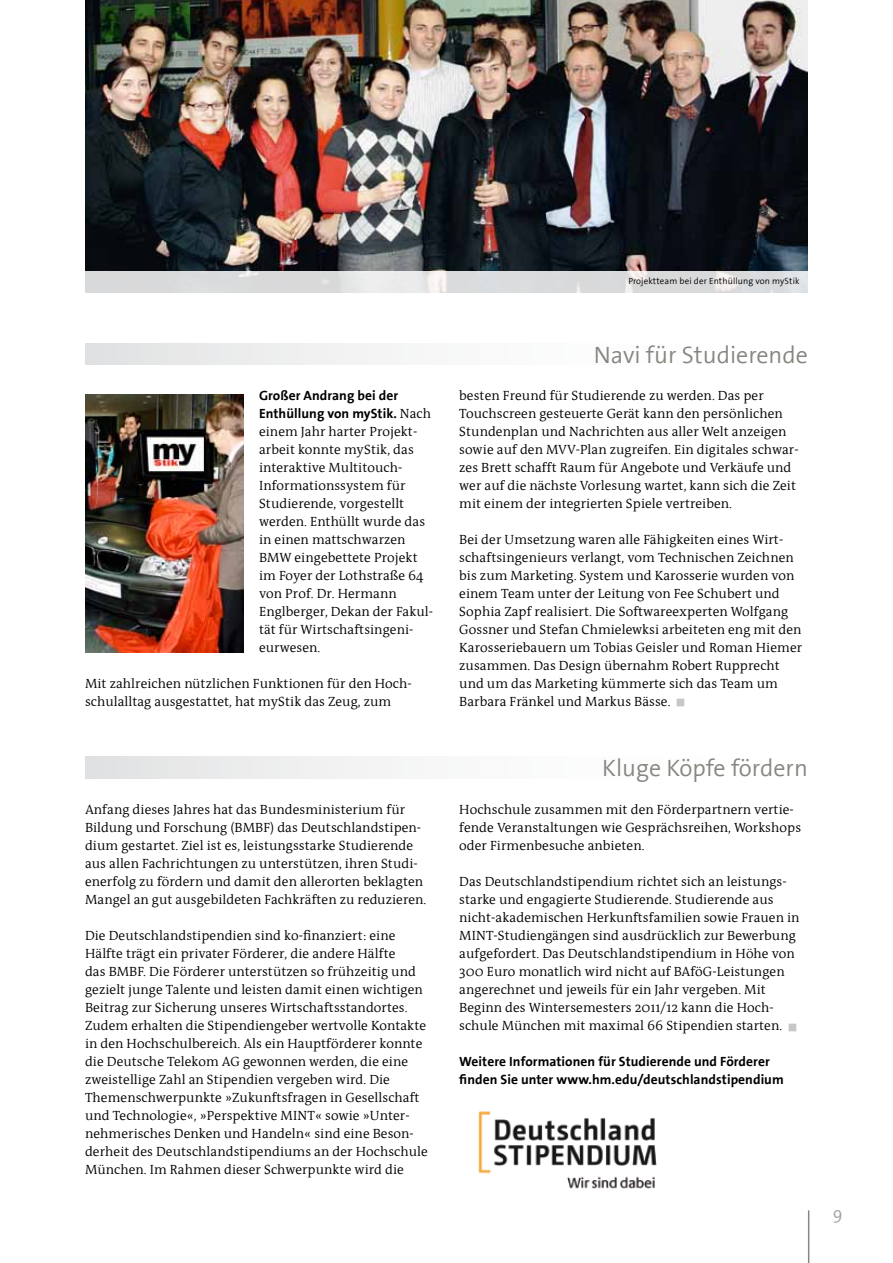
<style>
.page{position:relative;width:893px;height:1263px;background:#fff}
.page>*{position:absolute;margin:0;border:0;box-sizing:border-box;transform-origin:0 0}
.t1{font:24px "FHM The Sans";color:#878781}
.t2{font:18px "FHM The Sans";color:#9c9e9f}
.t3{font:13.5px/18px "FHM Antiqua";letter-spacing:.005em;color:#000}
.t4{font:700 13.5px/18px "FHM Antiqua";letter-spacing:.005em;color:#000}
.t5{font:9px "FHM The Sans";letter-spacing:.015em;color:#000}
.s1{font-weight:700}
.s2{color:#c6c7c8}
</style>
<div class="page">
<hr style="left:808px;top:1210px;width:1px;height:53px;background:#878781">
<img style="left:85px;top:0;width:723px;height:271px">
<div style="left:85px;top:343px;width:723px;height:21px;background:linear-gradient(to right,#e4e5e6,#fff)"></div>
<div style="left:85px;top:757px;width:723px;height:21px;background:linear-gradient(to right,#e4e5e6,#fff)"></div>
<img style="left:478px;top:1111px;width:179px;height:78px">
<svg style="left:85px;top:271px;width:723px;height:22px;fill:#d9dbdc"></svg>
<img style="left:85px;top:394px;width:158px;height:258px">
<p class="t3" style="left:259px;top:387px;width:176px"><span class="s1">Großer Andrang bei der<br>Enthüllung von myStik.</span> Nach einem Jahr harter Projekt&shy;arbeit konnte myStik, das interaktive Multitouch-<br>Informationssystem für<br>Studierende, vorgestellt werden. Enthüllt wurde das in einen mattschwarzen<br>BMW eingebettete Projekt im Foyer der Lothstraße 64 von Prof. Dr. Hermann<br>Englberger, Dekan der Fakul&shy;tät für Wirtschaftsingeni&shy;eurwesen.</p>
<p class="t3" style="left:85px;top:675px;width:328px">Mit zahlreichen nützlichen Funktionen für den Hoch&shy;schulalltag ausgestattet, hat myStik das Zeug, zum</p>
<p class="t3" style="left:85px;top:801px;width:343px">Anfang dieses Jahres hat das Bundesministerium für Bildung und Forschung (BMBF) das Deutschlandstipen&shy;dium gestartet. Ziel ist es, leistungsstarke Studierende aus allen Fachrichtungen zu unterstützen, ihren Studi&shy;enerfolg zu fördern und damit den allerorten beklagten Mangel an gut ausgebildeten Fachkräften zu reduzieren.</p>
<p class="t3" style="left:85px;top:927px;width:344px">Die Deutschlandstipendien sind ko-finanziert: eine Hälfte trägt ein privater Förderer, die andere Hälfte<br>das BMBF. Die Förderer unterstützen so frühzeitig und gezielt junge Talente und leisten damit einen wichtigen Beitrag zur Sicherung unseres Wirtschaftsstandortes.<br>Zudem erhalten die Stipendiengeber wertvolle Kontakte in den Hochschulbereich. Als ein Hauptförderer konnte die Deutsche Telekom AG gewonnen werden, die eine zweistellige Zahl an Stipendien vergeben wird. Die Themenschwerpunkte »Zukunftsfragen in Gesellschaft und Technologie«, »Perspektive MINT« sowie »Unter&shy;nehmerisches Denken und Handeln« sind eine Beson&shy;derheit des Deutschlandstipendiums an der Hochschule München. Im Rahmen dieser Schwerpunkte wird die</p>
<p class="t5" style="left:628px;top:277px;width:173px">Projektteam bei der Enthüllung von myStik</p>
<h1 class="t1" style="left:594px;top:342px;width:216px">Navi für Studierende</h1>
<p class="t3" style="left:459px;top:387px;width:341px">besten Freund für Studierende zu werden. Das per Touchscreen gesteuerte Gerät kann den persönlichen Stundenplan und Nachrichten aus aller Welt anzeigen sowie auf den MVV-Plan zugreifen. Ein digitales schwar&shy;zes Brett schafft Raum für Angebote und Verkäufe und wer auf die nächste Vorlesung wartet, kann sich die Zeit mit einem der integrierten Spiele vertreiben.</p>
<p class="t3" style="left:459px;top:531px;width:344px">Bei der Umsetzung waren alle Fähigkeiten eines Wirt&shy;schaftsingenieurs verlangt, vom Technischen Zeichnen bis zum Marketing. System und Karosserie wurden von einem Team unter der Leitung von Fee Schubert und Sophia Zapf realisiert. Die Softwareexperten Wolfgang Gossner und Stefan Chmielewksi arbeiteten eng mit den Karosseriebauern um Tobias Geisler und Roman Hiemer zusammen. Das Design übernahm Robert Rupprecht und um das Marketing kümmerte sich das Team um Barbara Fränkel und Markus Bässe. <span class="s2">■</span></p>
<h1 class="t1" style="left:602px;top:756px;width:207px">Kluge Köpfe fördern</h1>
<p class="t3" style="left:459px;top:801px;width:343px">Hochschule zusammen mit den Förderpartnern vertie&shy;fende Veranstaltungen wie Gesprächsreihen, Workshops oder Firmenbesuche anbieten.</p>
<p class="t3" style="left:459px;top:873px;width:342px">Das Deutschlandstipendium richtet sich an leistungs&shy;starke und engagierte Studierende. Studierende aus nicht-akademischen Herkunftsfamilien sowie Frauen in MINT-Studiengängen sind ausdrücklich zur Bewerbung aufgefordert. Das Deutschlandstipendium in Höhe von 300 Euro monatlich wird nicht auf BAföG-Leistungen angerechnet und jeweils für ein Jahr vergeben. Mit Beginn des Wintersemesters 2011/12 kann die Hoch&shy;schule München mit maximal 66 Stipendien starten. <span class="s2">■</span></p>
<p class="t4" style="left:459px;top:1053px;width:326px">Weitere Informationen für Studierende und Förderer finden Sie unter www.hm.edu/deutschlandstipendium</p>
<h2 class="t2" style="left:833px;top:1206px;width:11px">9</h2>
</div>
